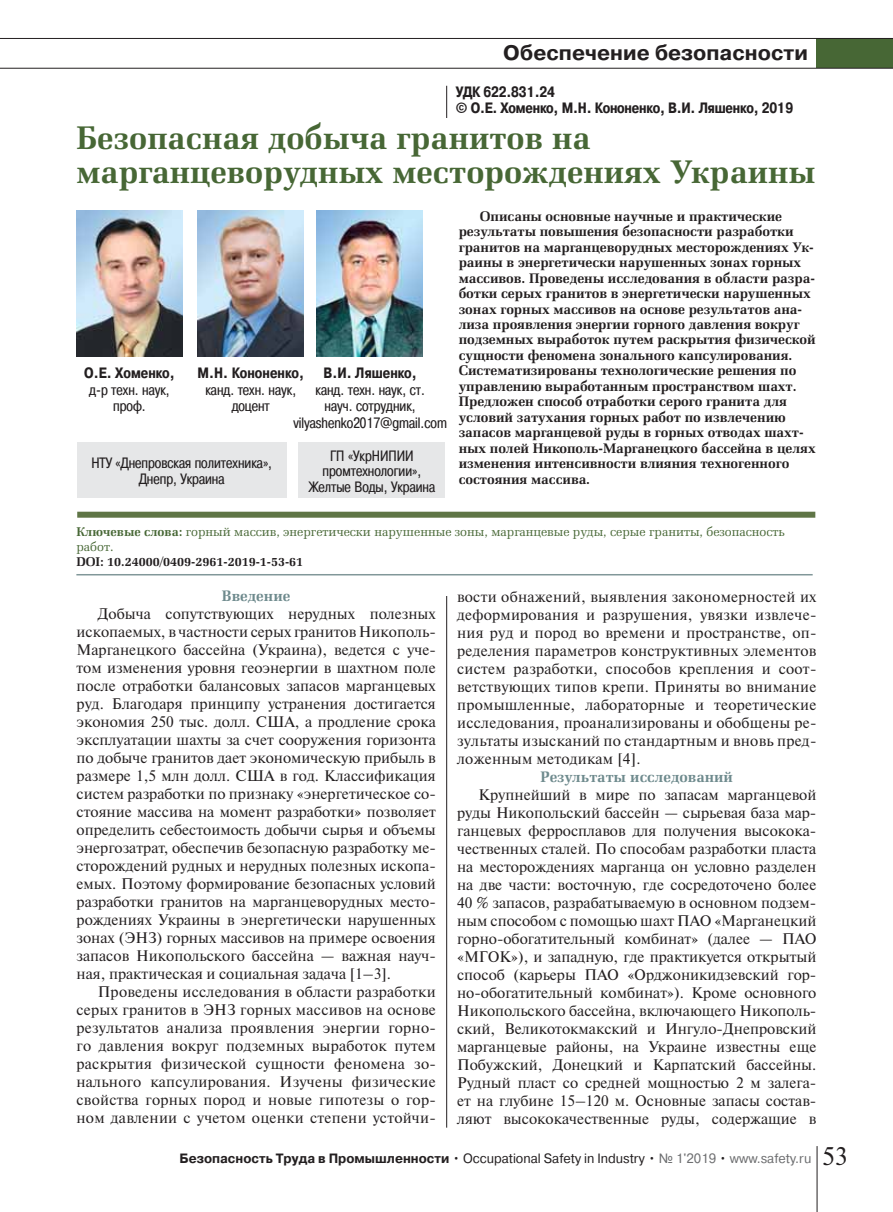
<style>
.page{position:relative;width:893px;height:1212px;background:#fff}
.page>*{position:absolute;margin:0;border:0;box-sizing:border-box;transform-origin:0 0}
.t1{font:700 33px/33.6px "Zapf Elliptical 711 CBT";color:#476735}
.t2{font:700 21px "Pragmatica C";color:#231f20}
.t3{font:15.3px/18px "Newton C";color:#231f20;text-align:justify}
.t4{font:700 15.3px "Zapf Elliptical 711 CBT";color:#6e8a8d}
.t5{font:15px/16.5px "Pragmatica Cond C";color:#231f20;text-align:center}
.t6{font:700 15px/16.5px "Pragmatica Cond C";letter-spacing:-.015em;color:#231f20}
.t7{font:700 13.95px/15.5px "Zapf Elliptical 711 CBT";letter-spacing:-.005em;color:#231f20}
.t8{font:700 13.5px "Pragmatica C";color:#231f20;scale:.95 1}
.t9{font:12.75px/15px "Zapf Elliptical 711 CBT";color:#476735}
.t10{font:700 12.75px "Zapf Elliptical 711 CBT";color:#231f20}
.s1{font-weight:700}
.s2{font-weight:400}
.s3{font-weight:400;color:#6d6e70}
.s4{font-family:"Newton C";font-weight:400;font-size:25.5px}
</style>
<div class="page">
<div style="left:816px;top:39px;width:77px;height:29px;background:#476735"></div>
<hr style="left:817px;top:1146px;width:1px;height:66px;background:#231f20">
<hr style="left:0;top:38px;width:893px;height:1px;background:#231f20">
<hr style="left:0;top:68px;width:893px;height:1px;background:#231f20">
<hr style="left:446px;top:86px;width:1px;height:1041px;background:#231f20">
<div style="left:435px;top:118px;width:23px;height:477px;background:#fff"></div>
<div style="left:77px;top:512px;width:738px;height:6px;background:#5f7546"></div>
<hr style="left:76px;top:574px;width:737px;height:1px;background:#819799">
<div style="left:298px;top:443px;width:147px;height:55px;background:#e6e7e8"></div>
<div style="left:77px;top:443px;width:209px;height:55px;background:#e6e7e8"></div>
<img style="left:76px;top:211px;width:107px;height:145px">
<img style="left:198px;top:211px;width:106px;height:145px">
<img style="left:316px;top:211px;width:106px;height:145px">
<h2 class="t2" style="left:503px;top:45px;width:306px">Обеспечение безопасности</h2>
<p class="t6" style="left:456px;top:85px;width:339px">УДК 622.831.24<br>© О.Е. Хоменко, М.Н. Кононенко, В.И. Ляшенко, 2019</p>
<h1 class="t1" style="left:77px;top:122px;width:740px">Безопасная добыча гранитов на марганцеворудных месторождениях Украины</h1>
<p class="t6" style="left:84px;top:366px;width:92px">О.Е. Хоменко,</p>
<p class="t5" style="left:89px;top:383px;width:82px">д-р техн. наук, проф.</p>
<p class="t6" style="left:198px;top:366px;width:108px">М.Н. Кононенко,</p>
<p class="t5" style="left:205px;top:383px;width:92px">канд. техн. наук, доцент</p>
<p class="t6" style="left:324px;top:366px;width:95px">В.И. Ляшенко,</p>
<p class="t5" style="left:293px;top:383px;width:155px">канд. техн. наук, ст.<br>науч. сотрудник, vilyashenko2017@gmail.com</p>
<p class="t5" style="left:91px;top:457px;width:182px;line-height:15.6px">НТУ «Днепровская политехника»,<br>Днепр, Украина</p>
<p class="t5" style="left:309px;top:449px;width:128px;line-height:15.6px">ГП «УкрНИПИИ промтехнологии»,<br>Желтые Воды, Украина</p>
<p class="t7" style="left:459px;top:209px;width:358px;text-indent:21px">Описаны основные научные и практические результаты повышения безопасности разработки гранитов на марганцеворудных месторождениях Ук&shy;раины в энергетически нарушенных зонах горных массивов. Проведены исследования в области разра&shy;ботки серых гранитов в энергетически нарушенных зонах горных массивов на основе результатов ана&shy;лиза проявления энергии горного давления вокруг подземных выработок путем раскрытия физической сущности феномена зонального капсулирования.<br>Систематизированы технологические решения по управлению выработанным пространством шахт.<br>Предложен способ отработки серого гранита для условий затухания горных работ по извлечению запасов марганцевой руды в горных отводах шахт&shy;ных полей Никополь-Марганецкого бассейна в целях изменения интенсивности влияния техногенного состояния массива.</p>
<p class="t9" style="left:76px;top:525px;width:710px"><span class="s1">Ключевые слова:</span> горный массив, энергетически нарушенные зоны, марганцевые руды, серые граниты, безопасность работ.</p>
<p class="t10" style="left:76px;top:555px;width:228px">DOI: 10.24000/0409-2961-2019-1-53-61</p>
<p class="t4" style="left:222px;top:588px;width:70px">Введение</p>
<p class="t3" style="left:77px;top:607px;width:361px;text-indent:21px">Добыча сопутствующих нерудных полезных ископаемых, в частности серых гранитов Никополь-Марганецкого бассейна (Украина), ведется с уче&shy;том изменения уровня геоэнергии в шахтном поле после отработки балансовых запасов марганцевых руд. Благодаря принципу устранения достигается экономия 250 тыс. долл. США, а продление срока эксплуатации шахты за счет сооружения горизонта по добыче гранитов дает экономическую прибыль в размере 1,5 млн долл. США в год. Классификация систем разработки по признаку «энергетическое со&shy;стояние массива на момент разработки» позволяет определить себестоимость добычи сырья и объемы энергозатрат, обеспечив безопасную разработку ме&shy;сторождений рудных и нерудных полезных ископа&shy;емых. Поэтому формирование безопасных условий разработки гранитов на марганцеворудных место&shy;рождениях Украины в энергетически нарушенных зонах (ЭНЗ) горных массивов на примере освоения запасов Никопольского бассейна — важная науч&shy;ная, практическая и социальная задача [1–3].</p>
<p class="t3" style="left:77px;top:985px;width:361px;text-indent:21px">Проведены исследования в области разработки серых гранитов в ЭНЗ горных массивов на основе результатов анализа проявления энергии горно&shy;го давления вокруг подземных выработок путем раскрытия физической сущности феномена зо&shy;нального капсулирования. Изучены физические свойства горных пород и новые гипотезы о гор&shy;ном давлении с учетом оценки степени устойчи-</p>
<p class="t3" style="left:457px;top:589px;width:361px">вости обнажений, выявления закономерностей их деформирования и разрушения, увязки извлече&shy;ния руд и пород во времени и пространстве, оп&shy;ределения параметров конструктивных элементов систем разработки, способов крепления и соот&shy;ветствующих типов крепи. Приняты во внимание промышленные, лабораторные и теоретические исследования, проанализированы и обобщены ре&shy;зультаты изысканий по стандартным и вновь пред&shy;ложенным методикам [4].</p>
<p class="t4" style="left:540px;top:769px;width:194px">Результаты исследований</p>
<p class="t3" style="left:457px;top:787px;width:361px;text-indent:21px">Крупнейший в мире по запасам марганцевой руды Никопольский бассейн — сырьевая база мар&shy;ганцевых ферросплавов для получения высокока&shy;чественных сталей. По способам разработки пласта на месторождениях марганца он условно разделен на две части: восточную, где сосредоточено более 40 % запасов, разрабатываемую в основном подзем&shy;ным способом с помощью шахт ПАО «Марганецкий горно-обогатительный комбинат» (далее — ПАО «МГОК»), и западную, где практикуется открытый способ (карьеры ПАО «Орджоникидзевский гор&shy;но-обогатительный комбинат»). Кроме основного Никопольского бассейна, включающего Никополь&shy;ский, Великотокмакский и Ингуло-Днепровский марганцевые районы, на Украине известны еще Побужский, Донецкий и Карпатский бассейны.<br>Рудный пласт со средней мощностью 2 м залега&shy;ет на глубине 15–120 м. Основные запасы состав&shy;ляют высококачественные руды, содержащие в</p>
<p class="t8" style="left:180px;top:1153px;width:705px">Безопасность Труда в Промышленности <span class="s2">• Occupational Safety in Industry •</span> <span class="s3">№ 1'2019</span> <span class="s2">•</span> <span class="s3">www.safety.ru</span> <span class="s4">53</span></p>
</div>
